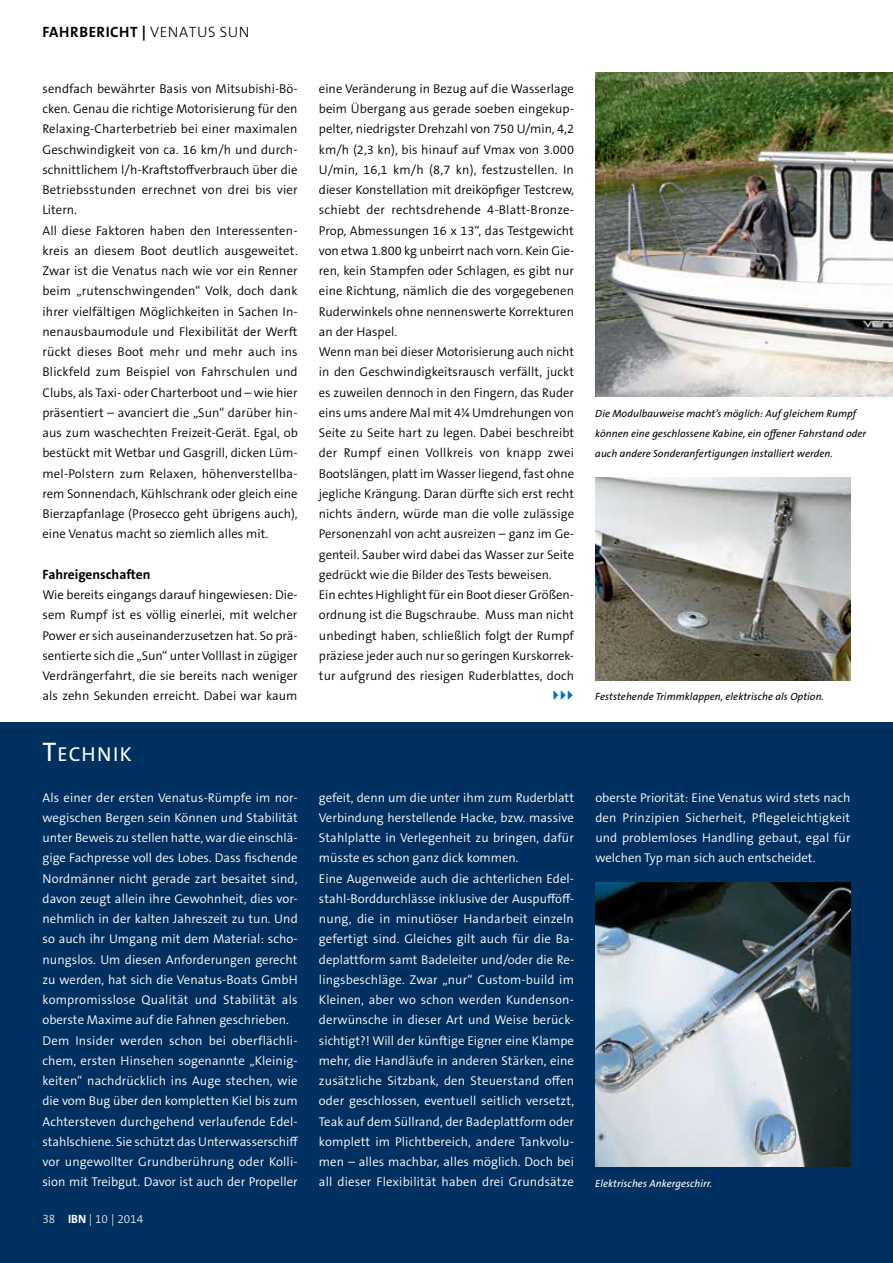
<style>
.page{position:relative;width:893px;height:1263px;background:#fff}
.page>*{position:absolute;margin:0;border:0;box-sizing:border-box;transform-origin:0 0}
.t1{font:20.25px "The Sans B W5 Plain";letter-spacing:.07em;color:#fff}
.t2{font:700 15px "The Sans B W7";letter-spacing:.035em;color:#000}
.t3{font:700 13.5px "The Sans B W7";color:#000}
.t4{font:300 12.75px/20.2px "The Sans B W4";color:#000}
.t5{font:300 12.75px/20.2px "The Sans B W4";letter-spacing:.005em;color:#fff}
.t6{font:300 12px "The Sans B W3";color:#fff;scale:.96 1}
.t7{font:italic 10.5px/20.2px "The Sans B W5 Plain";letter-spacing:.005em;color:#000}
.t8{font:italic 10.5px "The Sans B W5 Plain";letter-spacing:.005em;color:#fff}
.s1{font-family:"The Sans B W3";font-weight:300}
.s2{font-size:27px}
.s3{font-family:"The Sans B W7";font-weight:700}
</style>
<div class="page">
<div style="left:0;top:723px;width:893px;height:540px;background:#00305f"></div>
<img style="left:595px;top:73px;width:298px;height:324px">
<img style="left:595px;top:883px;width:255px;height:283px">
<img style="left:595px;top:478px;width:255px;height:202px">
<p class="t2" style="left:43px;top:22px;width:208px">FAHRBERICHT | <span class="s1">VENATUS SUN</span></p>
<p class="t4" style="left:43px;top:78px;width:257px">sendfach bewährter Basis von Mitsubishi-Bö&shy;cken. Genau die richtige Motorisierung für den Relaxing-Charterbetrieb bei einer maximalen Geschwindigkeit von ca. 16 km/h und durch&shy;schnittlichem l/h-Kraftstoffverbrauch über die Betriebsstunden errechnet von drei bis vier Litern.<br>All diese Faktoren haben den Interessenten&shy;kreis an diesem Boot deutlich ausgeweitet.<br>Zwar ist die Venatus nach wie vor ein Renner beim „rutenschwingenden“ Volk, doch dank ihrer vielfältigen Möglichkeiten in Sachen In&shy;nenausbaumodule und Flexibilität der Werft rückt dieses Boot mehr und mehr auch ins Blickfeld zum Beispiel von Fahrschulen und Clubs, als Taxi- oder Charterboot und – wie hier präsentiert – avanciert die „Sun“ darüber hin&shy;aus zum waschechten Freizeit-Gerät. Egal, ob bestückt mit Wetbar und Gasgrill, dicken Lüm&shy;mel-Polstern zum Relaxen, höhenverstellba&shy;rem Sonnendach, Kühlschrank oder gleich eine Bierzapfanlage (Prosecco geht übrigens auch), eine Venatus macht so ziemlich alles mit.</p>
<p class="t3" style="left:43px;top:566px;width:110px">Fahreigenschaften</p>
<p class="t4" style="left:43px;top:585px;width:257px;text-align:justify">Wie bereits eingangs darauf hingewiesen: Die&shy;sem Rumpf ist es völlig einerlei, mit welcher Power er sich auseinanderzusetzen hat. So prä&shy;sentierte sich die „Sun“ unter Volllast in zügiger Verdrängerfahrt, die sie bereits nach weniger als zehn Sekunden erreicht. Dabei war kaum</p>
<p class="t4" style="left:319px;top:78px;width:257px">eine Veränderung in Bezug auf die Wasserlage beim Übergang aus gerade soeben eingekup&shy;pelter, niedrigster Drehzahl von 750 U/min, 4,2 km/h (2,3 kn), bis hinauf auf Vmax von 3.000<br>U/min, 16,1 km/h (8,7 kn), festzustellen. In dieser Konstellation mit dreiköpfiger Testcrew, schiebt der rechtsdrehende 4-Blatt-Bronze-Prop, Abmessungen 16 x 13“, das Testgewicht von etwa 1.800 kg unbeirrt nach vorn. Kein Gie&shy;ren, kein Stampfen oder Schlagen, es gibt nur eine Richtung, nämlich die des vorgegebenen Ruderwinkels ohne nennenswerte Korrekturen an der Haspel.<br>Wenn man bei dieser Motorisierung auch nicht in den Geschwindigkeitsrausch verfällt, juckt es zuweilen dennoch in den Fingern, das Ruder eins ums andere Mal mit 4¼ Umdrehungen von Seite zu Seite hart zu legen. Dabei beschreibt der Rumpf einen Vollkreis von knapp zwei Bootslängen, platt im Wasser liegend, fast ohne jegliche Krängung. Daran dürfte sich erst recht nichts ändern, würde man die volle zulässige Personenzahl von acht ausreizen – ganz im Ge&shy;genteil. Sauber wird dabei das Wasser zur Seite gedrückt wie die Bilder des Tests beweisen.<br>Ein echtes Highlight für ein Boot dieser Größen&shy;ordnung ist die Bugschraube. Muss man nicht unbedingt haben, schließlich folgt der Rumpf präziese jeder auch nur so geringen Kurskorrek&shy;tur aufgrund des riesigen Ruderblattes, doch</p>
<p class="t7" style="left:595px;top:403px;width:272px">Die Modulbauweise macht’s möglich: Auf gleichem Rumpf können eine geschlossene Kabine, ein offener Fahrstand oder auch andere Sonderanfertigungen installiert werden.</p>
<p class="t7" style="left:595px;top:687px;width:230px">Feststehende Trimmklappen, elektrische als Option.</p>
<h1 class="t1" style="left:43px;top:741px;width:91px"><span class="s2">T</span>ECHNIK</h1>
<p class="t5" style="left:43px;top:787px;width:257px">Als einer der ersten Venatus-Rümpfe im nor&shy;wegischen Bergen sein Können und Stabilität unter Beweis zu stellen hatte, war die einschlä&shy;gige Fachpresse voll des Lobes. Dass fischende Nordmänner nicht gerade zart besaitet sind, davon zeugt allein ihre Gewohnheit, dies vor&shy;nehmlich in der kalten Jahreszeit zu tun. Und so auch ihr Umgang mit dem Material: scho&shy;nungslos. Um diesen Anforderungen gerecht zu werden, hat sich die Venatus-Boats GmbH kompromisslose Qualität und Stabilität als oberste Maxime auf die Fahnen geschrieben.<br>Dem Insider werden schon bei oberflächli&shy;chem, ersten Hinsehen sogenannte „Kleinig&shy;keiten“ nachdrücklich ins Auge stechen, wie die vom Bug über den kompletten Kiel bis zum Achtersteven durchgehend verlaufende Edel&shy;stahlschiene. Sie schützt das Unterwasserschiff vor ungewollter Grundberührung oder Kolli&shy;sion mit Treibgut. Davor ist auch der Propeller</p>
<p class="t5" style="left:319px;top:787px;width:257px">gefeit, denn um die unter ihm zum Ruderblatt Verbindung herstellende Hacke, bzw. massive Stahlplatte in Verlegenheit zu bringen, dafür müsste es schon ganz dick kommen.<br>Eine Augenweide auch die achterlichen Edel&shy;stahl-Borddurchlässe inklusive der Auspufföff&shy;nung, die in minutiöser Handarbeit einzeln gefertigt sind. Gleiches gilt auch für die Ba&shy;deplattform samt Badeleiter und/oder die Re&shy;lingsbeschläge. Zwar „nur“ Custom-build im Kleinen, aber wo schon werden Kundenson&shy;derwünsche in dieser Art und Weise berück&shy;sichtigt?! Will der künftige Eigner eine Klampe mehr, die Handläufe in anderen Stärken, eine zusätzliche Sitzbank, den Steuerstand offen oder geschlossen, eventuell seitlich versetzt, Teak auf dem Süllrand, der Badeplattform oder komplett im Plichtbereich, andere Tankvolu&shy;men – alles machbar, alles möglich. Doch bei all dieser Flexibilität haben drei Grundsätze</p>
<p class="t5" style="left:595px;top:787px;width:257px;text-align:justify">oberste Priorität: Eine Venatus wird stets nach den Prinzipien Sicherheit, Pflegeleichtigkeit und problemloses Handling gebaut, egal für welchen Typ man sich auch entscheidet.</p>
<p class="t8" style="left:595px;top:1176px;width:118px">Elektrisches Ankergeschirr.</p>
<p class="t6" style="left:43px;top:1211px;width:106px">38 <span class="s3">IBN</span> | 10 | 2014</p>
</div>
